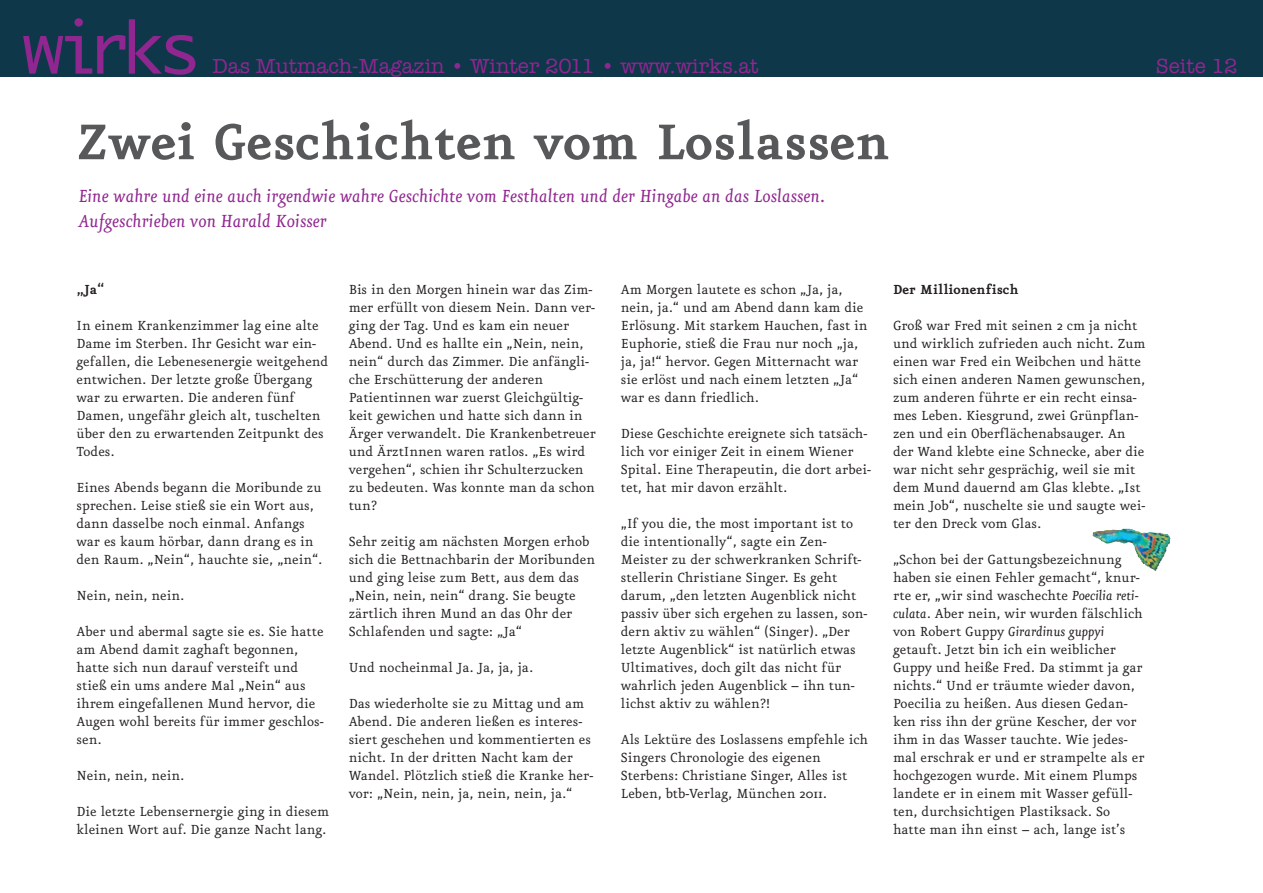
<style>
.page{position:relative;width:1263px;height:893px;background:#fff}
.page>*{position:absolute;margin:0;border:0;box-sizing:border-box;transform-origin:0 0}
.t1{font:69px "Ayuthaya";letter-spacing:-.09em;color:#90268f}
.t2{font:700 60px "Eureka";color:#57585a}
.t3{font:italic 21px/25.2px "Eureka";color:#90268f}
.t4{font:21px "American Typewriter";color:#90268f}
.t5{font:15.75px/18px "Eureka";color:#231f20}
.t6{font:700 15.75px "Eureka";color:#231f20}
.s1{font-style:italic}
</style>
<div class="page">
<div style="left:0;top:0;width:1263px;height:77px;background:#0e374a"></div>
<img style="left:1092px;top:529px;width:78px;height:42px">
<h1 class="t1" style="left:22px;top:9px;width:180px">wirks</h1>
<h3 class="t4" style="left:213px;top:54px;width:547px">Das Mutmach-Magazin • Winter 2011 • www.wirks.at</h3>
<h2 class="t2" style="left:77px;top:103px;width:815px">Zwei Geschichten vom Loslassen</h2>
<h3 class="t3" style="left:79px;top:182px;width:748px">Eine wahre und eine auch irgendwie wahre Geschichte vom Festhalten und der Hingabe an das Loslassen.<br>Aufgeschrieben von Harald Koisser</h3>
<h3 class="t4" style="left:1156px;top:54px;width:83px">Seite 12</h3>
<p class="t6" style="left:77px;top:279px;width:29px">„Ja“</p>
<p class="t5" style="left:77px;top:316px;width:253px">In einem Krankenzimmer lag eine alte Dame im Sterben. Ihr Gesicht war ein&shy;gefallen, die Lebenesenergie weitgehend entwichen. Der letzte große Übergang war zu erwarten. Die anderen fünf Damen, ungefähr gleich alt, tuschelten über den zu erwartenden Zeitpunkt des Todes.</p>
<p class="t5" style="left:77px;top:478px;width:247px">Eines Abends begann die Moribunde zu sprechen. Leise stieß sie ein Wort aus, dann dasselbe noch einmal. Anfangs war es kaum hörbar, dann drang es in den Raum. „Nein“, hauchte sie, „nein“.</p>
<p class="t5" style="left:77px;top:586px;width:109px">Nein, nein, nein.</p>
<p class="t5" style="left:77px;top:622px;width:249px">Aber und abermal sagte sie es. Sie hatte am Abend damit zaghaft begonnen, hatte sich nun darauf versteift und stieß ein ums andere Mal „Nein“ aus ihrem eingefallenen Mund hervor, die<br>Augen wohl bereits für immer geschlos&shy;sen.</p>
<p class="t5" style="left:77px;top:766px;width:109px">Nein, nein, nein.</p>
<p class="t5" style="left:77px;top:802px;width:254px">Die letzte Lebensernergie ging in diesem kleinen Wort auf. Die ganze Nacht lang.</p>
<p class="t5" style="left:349px;top:280px;width:249px">Bis in den Morgen hinein war das Zim&shy;mer erfüllt von diesem Nein. Dann ver&shy;ging der Tag. Und es kam ein neuer Abend. Und es hallte ein „Nein, nein, nein“ durch das Zimmer. Die anfängli&shy;che Erschütterung der anderen Patientinnen war zuerst Gleichgültig&shy;keit gewichen und hatte sich dann in Ärger verwandelt. Die Krankenbetreuer und ÄrztInnen waren ratlos. „Es wird vergehen“, schien ihr Schulterzucken zu bedeuten. Was konnte man da schon tun?</p>
<p class="t5" style="left:349px;top:532px;width:248px">Sehr zeitig am nächsten Morgen erhob sich die Bettnachbarin der Moribunden und ging leise zum Bett, aus dem das „Nein, nein, nein“ drang. Sie beugte zärtlich ihren Mund an das Ohr der Schlafenden und sagte: „Ja“</p>
<p class="t5" style="left:349px;top:658px;width:186px">Und nocheinmal Ja. Ja, ja, ja.</p>
<p class="t5" style="left:349px;top:694px;width:246px">Das wiederholte sie zu Mittag und am Abend. Die anderen ließen es interes&shy;siert geschehen und kommentierten es nicht. In der dritten Nacht kam der Wandel. Plötzlich stieß die Kranke her&shy;vor: „Nein, nein, ja, nein, nein, ja.“</p>
<p class="t5" style="left:621px;top:280px;width:248px">Am Morgen lautete es schon „Ja, ja, nein, ja.“ und am Abend dann kam die Erlösung. Mit starkem Hauchen, fast in Euphorie, stieß die Frau nur noch „ja, ja, ja!“ hervor. Gegen Mitternacht war sie erlöst und nach einem letzten „Ja“ war es dann friedlich.</p>
<p class="t5" style="left:621px;top:424px;width:252px">Diese Geschichte ereignete sich tatsäch&shy;lich vor einiger Zeit in einem Wiener Spital. Eine Therapeutin, die dort arbei&shy;tet, hat mir davon erzählt.</p>
<p class="t5" style="left:621px;top:514px;width:248px">„If you die, the most important ist to die intentionally“, sagte ein Zen-Meister zu der schwerkranken Schrift&shy;stellerin Christiane Singer. Es geht darum, „den letzten Augenblick nicht passiv über sich ergehen zu lassen, son&shy;dern aktiv zu wählen“ (Singer). „Der letzte Augenblick“ ist natürlich etwas Ultimatives, doch gilt das nicht für wahrlich jeden Augenblick – ihn tun&shy;lichst aktiv zu wählen?!</p>
<p class="t5" style="left:621px;top:730px;width:249px">Als Lektüre des Loslassens empfehle ich Singers Chronologie des eigenen Sterbens: Christiane Singer, Alles ist Leben, btb-Verlag, München 2011.</p>
<p class="t6" style="left:893px;top:279px;width:127px">Der Millionenfisch</p>
<p class="t5" style="left:893px;top:316px;width:254px">Groß war Fred mit seinen 2 cm ja nicht und wirklich zufrieden auch nicht. Zum einen war Fred ein Weibchen und hätte sich einen anderen Namen gewunschen, zum anderen führte er ein recht einsa&shy;mes Leben. Kiesgrund, zwei Grünpflan&shy;zen und ein Oberflächenabsauger. An der Wand klebte eine Schnecke, aber die war nicht sehr gesprächig, weil sie mit dem Mund dauernd am Glas klebte. „Ist mein Job“, nuschelte sie und saugte wei&shy;ter den Dreck vom Glas.</p>
<p class="t5" style="left:893px;top:550px;width:253px">„Schon bei der Gattungsbezeichnung haben sie einen Fehler gemacht“, knur&shy;rte er, „wir sind waschechte <span class="s1">Poecilia reti&shy;culata</span>. Aber nein, wir wurden fälschlich von Robert Guppy <span class="s1">Girardinus guppyi </span>getauft. Jetzt bin ich ein weiblicher Guppy und heiße Fred. Da stimmt ja gar nichts.“ Und er träumte wieder davon, Poecilia zu heißen. Aus diesen Gedan&shy;ken riss ihn der grüne Kescher, der vor ihm in das Wasser tauchte. Wie jedes&shy;mal erschrak er und er strampelte als er hochgezogen wurde. Mit einem Plumps landete er in einem mit Wasser gefüll&shy;ten, durchsichtigen Plastiksack. So hatte man ihn einst – ach, lange ist’s</p>
</div>
